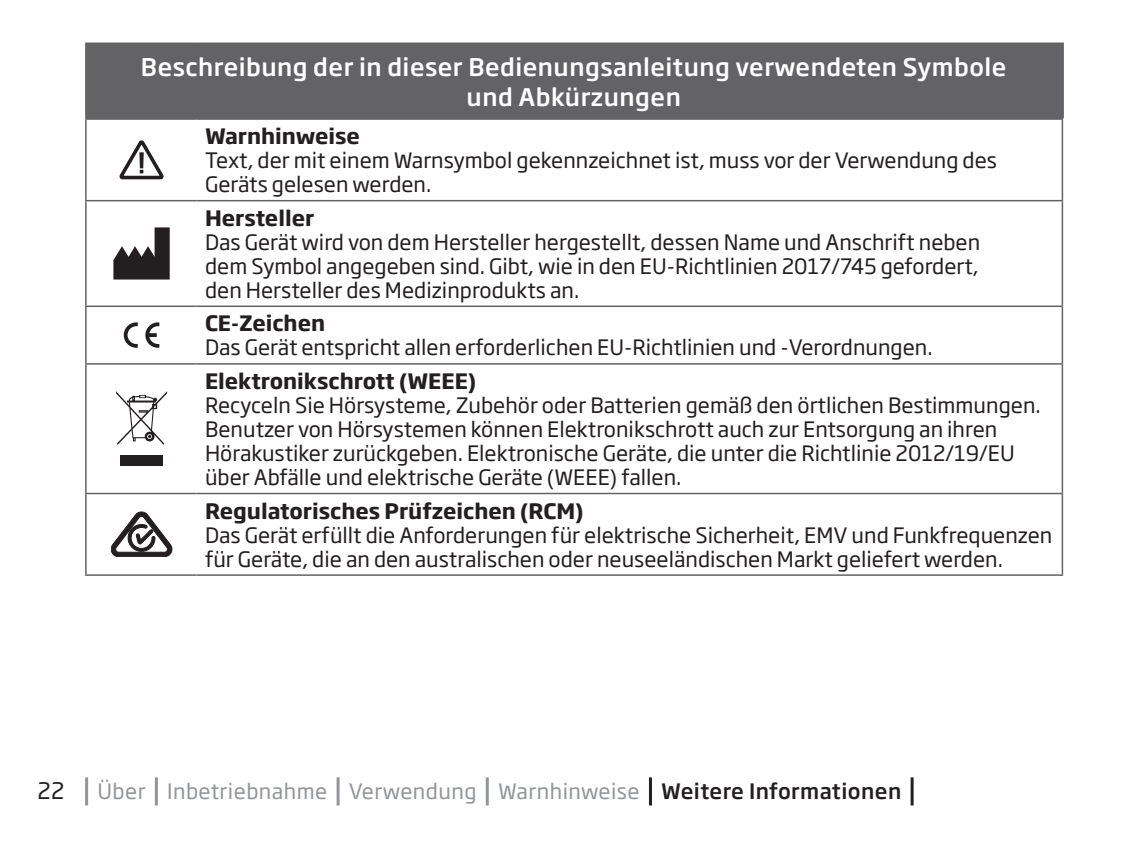
<style>
.page{position:relative;width:1132px;height:842px;background:#fff}
.page>*{position:absolute;margin:0;border:0;box-sizing:border-box;transform-origin:0 0}
.t1{font:500 24px/30px "Soho Gothic Pro";letter-spacing:.02em;color:#fff;text-align:center}
.t2{font:22.5px "Soho Gothic Pro";color:#231f20}
.t3{font:21px/24px "Soho Gothic Pro";color:#231f20}
.t4{font:700 21px "Soho Gothic Pro";color:#231f20}
.t5{font:21px "Soho Gothic Pro";letter-spacing:.02em;color:#939598}
.s1{font-weight:500;color:#231f20}
</style>
<div class="page">
<hr style="left:85px;top:777px;width:3px;height:28px;background:#939598">
<hr style="left:155px;top:777px;width:3px;height:28px;background:#939598">
<hr style="left:336px;top:777px;width:3px;height:28px;background:#939598">
<hr style="left:485px;top:777px;width:3px;height:28px;background:#939598">
<hr style="left:648px;top:777px;width:3px;height:28px;background:#231f20">
<hr style="left:910px;top:777px;width:3px;height:28px;background:#231f20">
<div style="left:86px;top:43px;width:975px;height:76px;background:#636366"></div>
<svg style="left:87px;top:174px;width:974px;height:132px"></svg>
<hr style="left:1060px;top:44px;width:3px;height:74px;background:#636366">
<hr style="left:85px;top:118px;width:111px;height:2px;background:#636366">
<hr style="left:85px;top:120px;width:2px;height:80px;background:#636366">
<hr style="left:196px;top:118px;width:866px;height:2px;background:#636366">
<hr style="left:1061px;top:120px;width:1px;height:80px;background:#636366">
<hr style="left:85px;top:200px;width:111px;height:1px;background:#636366">
<hr style="left:85px;top:201px;width:2px;height:105px;background:#636366">
<hr style="left:196px;top:200px;width:866px;height:1px;background:#636366">
<hr style="left:1061px;top:201px;width:1px;height:105px;background:#636366">
<hr style="left:85px;top:306px;width:111px;height:1px;background:#636366">
<hr style="left:85px;top:307px;width:2px;height:56px;background:#636366">
<hr style="left:196px;top:306px;width:866px;height:1px;background:#636366">
<hr style="left:1061px;top:307px;width:1px;height:56px;background:#636366">
<hr style="left:85px;top:363px;width:111px;height:2px;background:#636366">
<hr style="left:85px;top:365px;width:2px;height:128px;background:#636366">
<hr style="left:196px;top:363px;width:866px;height:2px;background:#636366">
<hr style="left:1061px;top:365px;width:1px;height:128px;background:#636366">
<hr style="left:85px;top:493px;width:111px;height:1px;background:#636366">
<hr style="left:85px;top:494px;width:2px;height:80px;background:#636366">
<hr style="left:196px;top:493px;width:866px;height:1px;background:#636366">
<hr style="left:1061px;top:494px;width:1px;height:80px;background:#636366">
<hr style="left:85px;top:574px;width:111px;height:2px;background:#636366">
<hr style="left:196px;top:574px;width:866px;height:2px;background:#636366">
<hr style="left:85px;top:44px;width:2px;height:74px;background:#636366">
<hr style="left:85px;top:43px;width:111px;height:1px;background:#636366">
<hr style="left:196px;top:43px;width:867px;height:1px;background:#636366">
<svg style="left:119px;top:140px;width:44px;height:39px"></svg>
<div style="left:139px;top:152px;width:5px;height:16px;background:#231f20"></div>
<svg style="left:113px;top:227px;width:57px;height:52px"></svg>
<svg style="left:124px;top:322px;width:35px;height:26px"></svg>
<svg style="left:116px;top:391px;width:51px;height:54px"></svg>
<div style="left:120px;top:455px;width:43px;height:11px;background:#231f20"></div>
<svg style="left:111px;top:512px;width:61px;height:45px"></svg>
<p class="t1" style="left:141px;top:50px;width:866px">Beschreibung der in dieser Bedienungsanleitung verwendeten Symbole und Abkürzungen</p>
<p class="t4" style="left:205px;top:120px;width:156px">Warnhinweise</p>
<p class="t3" style="left:205px;top:147px;width:793px">Text, der mit einem Warnsymbol gekennzeichnet ist, muss vor der Verwendung des<br>Geräts gelesen werden.</p>
<p class="t4" style="left:205px;top:201px;width:111px">Hersteller</p>
<p class="t3" style="left:205px;top:229px;width:776px;text-align:justify">Das Gerät wird von dem Hersteller hergestellt, dessen Name und Anschrift neben dem Symbol angegeben sind. Gibt, wie in den EU-Richtlinien 2017/745 gefordert, den Hersteller des Medizinprodukts an.</p>
<p class="t4" style="left:205px;top:307px;width:122px">CE-Zeichen</p>
<p class="t3" style="left:205px;top:334px;width:729px">Das Gerät entspricht allen erforderlichen EU-Richtlinien und -Verordnungen.</p>
<p class="t4" style="left:205px;top:364px;width:273px">Elektronikschrott (WEEE)</p>
<p class="t3" style="left:205px;top:392px;width:837px">Recyceln Sie Hörsysteme, Zubehör oder Batterien gemäß den örtlichen Bestimmungen.<br>Benutzer von Hörsystemen können Elektronikschrott auch zur Entsorgung an ihren Hörakustiker zurückgeben. Elektronische Geräte, die unter die Richtlinie 2012/19/EU über Abfälle und elektrische Geräte (WEEE) fallen.</p>
<p class="t4" style="left:205px;top:494px;width:380px">Regulatorisches Prüfzeichen (RCM)</p>
<p class="t3" style="left:205px;top:522px;width:848px">Das Gerät erfüllt die Anforderungen für elektrische Sicherheit, EMV und Funkfrequenzen für Geräte, die an den australischen oder neuseeländischen Markt geliefert werden.</p>
<p class="t2" style="left:38px;top:774px;width:28px">22</p>
<p class="t5" style="left:97px;top:775px;width:805px">Über Inbetriebnahme Verwendung Warnhinweise <span class="s1">Weitere Informationen</span></p>
</div>
